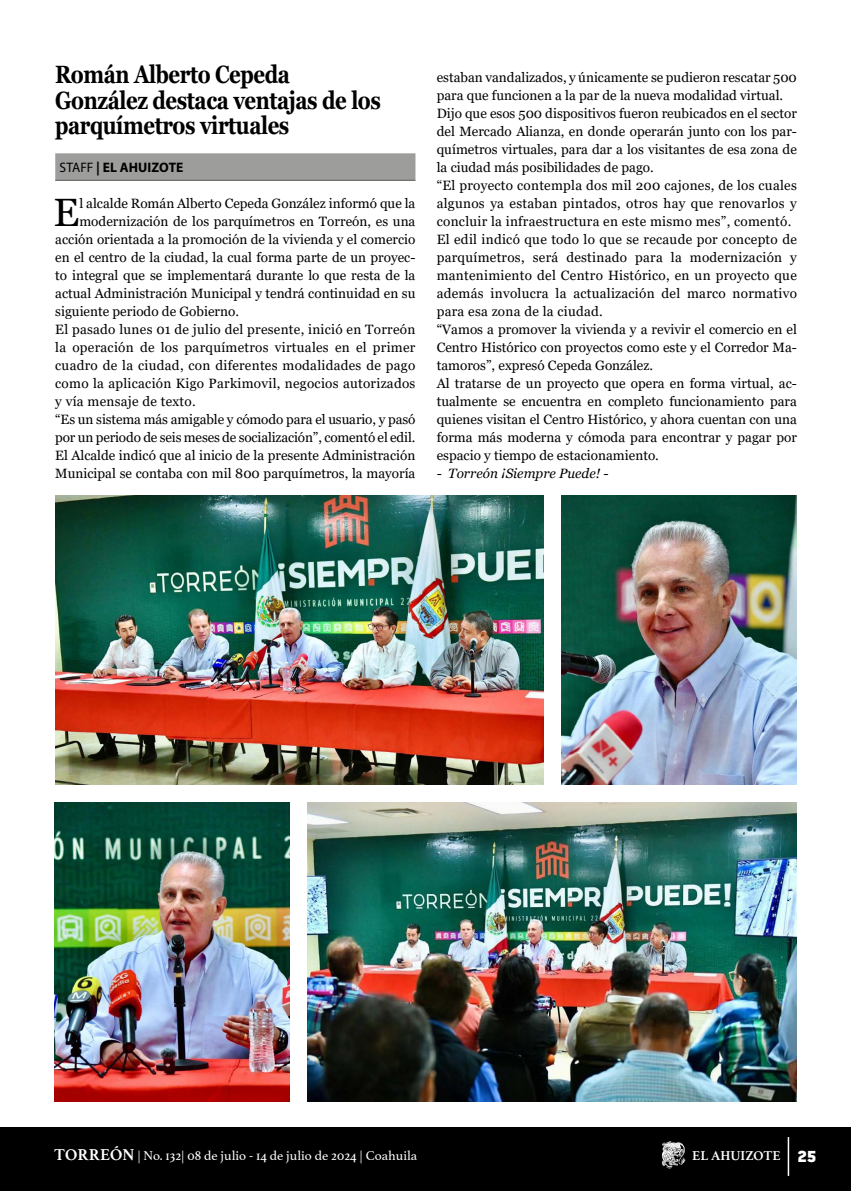
<style>
.page{position:relative;width:851px;height:1191px;background:#fff}
.page>*{position:absolute;margin:0;border:0;box-sizing:border-box;transform-origin:0 0}
.t1{font:39.45px "Georgia";color:#000}
.t2{font:700 25.05px/25.5px "Georgia";letter-spacing:-.02em;color:#000;scale:.82 1}
.t3{font:700 13.8px "Myriad Pro";letter-spacing:.005em;color:#000}
.t4{font:13.5px/18px "Georgia";color:#000}
.t5{font:13.5px "Georgia";letter-spacing:.02em;color:#000}
.t6{font:13.5px "Athelas";color:#fff}
.t7{font:italic 13.5px "Georgia";color:#000}
.t8{font:700 13.5px "Athelas";color:#fff}
.s1{font-weight:400}
.s2{font-weight:700;font-size:16.5px}
.s3{font-family:"Conduit ITC Black";font-weight:400;font-size:17.55px}
</style>
<div class="page">
<div style="left:0;top:1127px;width:850px;height:64px;background:#000"></div>
<svg style="left:661px;top:1141px;width:24px;height:28px"></svg>
<hr style="left:787px;top:1137px;width:2px;height:38px;background:#fff">
<div style="left:55px;top:153px;width:360px;height:27px;background:#9d9d9c"></div>
<hr style="left:55px;top:180px;width:360px;height:1px;background:#575756">
<img style="left:55px;top:496px;width:488px;height:288px">
<img style="left:307px;top:802px;width:489px;height:299px">
<img style="left:54px;top:802px;width:235px;height:299px">
<img style="left:561px;top:496px;width:235px;height:288px">
<h2 class="t2" style="left:55px;top:62px;width:399px">Román Alberto Cepeda<br>González destaca ventajas de los parquímetros virtuales</h2>
<p class="t3" style="left:59px;top:158px;width:125px"><span class="s1">STAFF</span> | EL AHUIZOTE</p>
<h1 class="t1" style="left:54px;top:188px;width:27px">E</h1>
<p class="t4" style="left:79px;top:194px;width:337px">l alcalde Román Alberto Cepeda González informó que la</p>
<p class="t4" style="left:79px;top:212px;width:337px">modernización de los parquímetros en Torreón, es una</p>
<p class="t4" style="left:55px;top:230px;width:361px">acción orientada a la promoción de la vivienda y el comercio</p>
<p class="t4" style="left:55px;top:248px;width:361px">en el centro de la ciudad, la cual forma parte de un proyec-</p>
<p class="t4" style="left:55px;top:266px;width:361px">to integral que se implementará durante lo que resta de la</p>
<p class="t4" style="left:55px;top:284px;width:361px">actual Administración Municipal y tendrá continuidad en su</p>
<p class="t4" style="left:55px;top:302px;width:185px">siguiente periodo de Gobierno.</p>
<p class="t5" style="left:55px;top:321px;width:361px">El pasado lunes 01 de julio del presente, inició en Torreón</p>
<p class="t5" style="left:55px;top:339px;width:361px">la operación de los parquímetros virtuales en el primer</p>
<p class="t5" style="left:55px;top:357px;width:361px">cuadro de la ciudad, con diferentes modalidades de pago</p>
<p class="t5" style="left:55px;top:375px;width:361px">como la aplicación Kigo Parkimovil, negocios autorizados</p>
<p class="t5" style="left:55px;top:393px;width:142px">y vía mensaje de texto.</p>
<p class="t4" style="left:55px;top:410px;width:361px">“Es un sistema más amigable y cómodo para el usuario, y pasó</p>
<p class="t4" style="left:55px;top:428px;width:361px">por un periodo de seis meses de socialización”, comentó el edil.</p>
<p class="t4" style="left:55px;top:446px;width:361px">El Alcalde indicó que al inicio de la presente Administración</p>
<p class="t4" style="left:55px;top:464px;width:361px">Municipal se contaba con mil 800 parquímetros, la mayoría</p>
<p class="t4" style="left:436px;top:68px;width:361px">estaban vandalizados, y únicamente se pudieron rescatar 500 para que funcionen a la par de la nueva modalidad virtual.<br>Dijo que esos 500 dispositivos fueron reubicados en el sector del Mercado Alianza, en donde operarán junto con los par&shy;químetros virtuales, para dar a los visitantes de esa zona de la ciudad más posibilidades de pago.<br>“El proyecto contempla dos mil 200 cajones, de los cuales algunos ya estaban pintados, otros hay que renovarlos y concluir la infraestructura en este mismo mes”, comentó.<br>El edil indicó que todo lo que se recaude por concepto de parquímetros, será destinado para la modernización y mantenimiento del Centro Histórico, en un proyecto que además involucra la actualización del marco normativo para esa zona de la ciudad.<br>“Vamos a promover la vivienda y a revivir el comercio en el Centro Histórico con proyectos como este y el Corredor Ma&shy;tamoros”, expresó Cepeda González.<br>Al tratarse de un proyecto que opera en forma virtual, ac&shy;tualmente se encuentra en completo funcionamiento para quienes visitan el Centro Histórico, y ahora cuentan con una forma más moderna y cómoda para encontrar y pagar por espacio y tiempo de estacionamiento.</p>
<p class="t7" style="left:436px;top:464px;width:173px">- Torreón ¡Siempre Puede! -</p>
<p class="t6" style="left:54px;top:1145px;width:364px"><span class="s2">TORREÓN</span> | No. 132| 08 de julio - 14 de julio de 2024 | Coahuila</p>
<p class="t8" style="left:692px;top:1145px;width:126px">EL AHUIZOTE <span class="s3">25</span></p>
</div>
